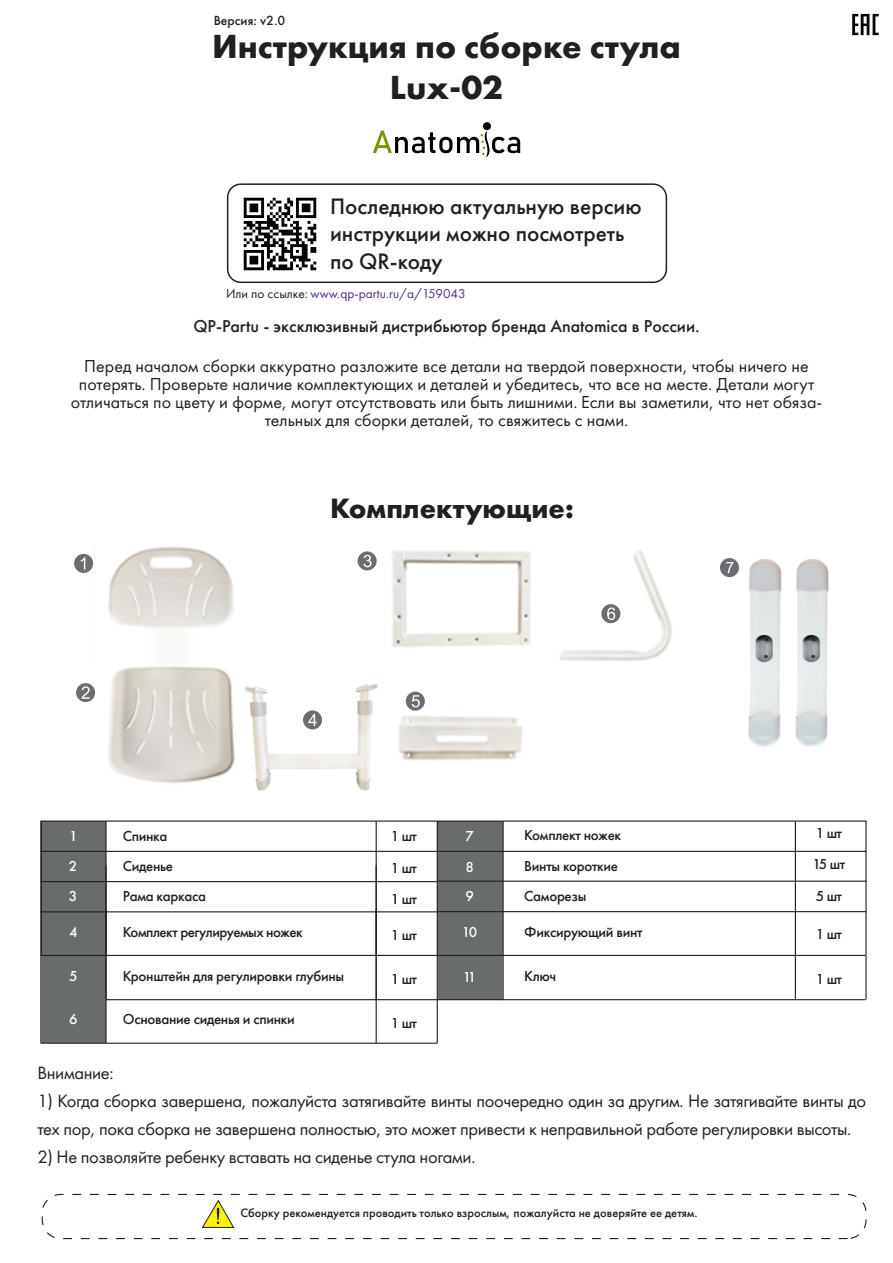
<style>
.page{position:relative;width:893px;height:1263px;background:#fff}
.page>*{position:absolute;margin:0;border:0;box-sizing:border-box;transform-origin:0 0}
.t1{font:700 34.65px/40.7px "Futura PT";color:#231f20;text-align:center}
.t2{font:700 29.1px "Futura PT";color:#231f20}
.t3{font:500 23.25px/27.9px "Futura PT";color:#231f20}
.t4{font:18.45px/27.8px "Futura PT";letter-spacing:-.02em;color:#231f20}
.t5{font:18px/18px "Futura PT";color:#231f20;text-align:center}
.t6{font:500 17.85px "Futura PT";color:#231f20}
.t7{font:500 15px/29.8px "Futura PT";letter-spacing:-.02em;color:#231f20}
.t8{font:500 15px/30px "Futura PT";color:#fff;text-align:justify}
.t9{font:500 13.8px "Futura PT";color:#231f20}
.t10{font:13.35px "Futura PT";color:#4e2e8c}
.t11{font:500 12.6px "Futura PT";color:#231f20}
.s1{color:#231f20}
</style>
<div class="page">
<div style="left:227px;top:183px;width:440px;height:100px;border:2px solid #231f20;border-radius:13px"></div>
<div style="left:483px;top:122px;width:8px;height:8px;background:#000;border-radius:50%"></div>
<svg style="left:373px;top:131px;width:147px;height:26px"></svg>
<img style="left:90px;top:547px;width:582px;height:237px">
<div style="left:76px;top:683px;width:19px;height:19px;background:#6c6d70;border-radius:50%"></div>
<svg style="left:82px;top:686px;width:8px;height:13px"></svg>
<div style="left:406px;top:692px;width:19px;height:19px;background:#6c6d70;border-radius:50%"></div>
<svg style="left:412px;top:695px;width:8px;height:12px"></svg>
<div style="left:601px;top:604px;width:19px;height:19px;background:#6c6d70;border-radius:50%"></div>
<svg style="left:607px;top:607px;width:8px;height:13px"></svg>
<svg style="left:74px;top:554px;width:19px;height:19px"></svg>
<svg style="left:81px;top:557px;width:4px;height:12px"></svg>
<svg style="left:358px;top:551px;width:19px;height:19px"></svg>
<svg style="left:363px;top:555px;width:9px;height:12px"></svg>
<img style="left:748px;top:558px;width:80px;height:189px">
<div style="left:720px;top:558px;width:19px;height:19px;background:#6c6d70;border-radius:50%"></div>
<svg style="left:726px;top:562px;width:7px;height:11px"></svg>
<img style="left:244px;top:683px;width:134px;height:108px">
<div style="left:303px;top:710px;width:19px;height:19px;background:#6c6d70;border-radius:50%"></div>
<svg style="left:308px;top:714px;width:9px;height:12px"></svg>
<div style="left:41px;top:912px;width:65px;height:43px;background:#686c6d"></div>
<div style="left:41px;top:882px;width:65px;height:30px;background:#686c6d"></div>
<div style="left:41px;top:851px;width:65px;height:31px;background:#686c6d"></div>
<div style="left:41px;top:821px;width:65px;height:30px;background:#686c6d"></div>
<div style="left:437px;top:821px;width:66px;height:60px;background:#686c6d"></div>
<div style="left:437px;top:881px;width:66px;height:30px;background:#686c6d"></div>
<div style="left:437px;top:911px;width:66px;height:44px;background:#686c6d"></div>
<hr style="left:41px;top:911px;width:397px;height:1px;background:#231f20">
<hr style="left:41px;top:881px;width:397px;height:1px;background:#231f20">
<hr style="left:41px;top:851px;width:397px;height:1px;background:#231f20">
<hr style="left:41px;top:820px;width:826px;height:2px;background:#231f20">
<hr style="left:437px;top:821px;width:1px;height:222px;background:#231f20">
<hr style="left:376px;top:821px;width:1px;height:134px;background:#231f20">
<hr style="left:105px;top:821px;width:2px;height:134px;background:#231f20">
<hr style="left:41px;top:821px;width:1px;height:135px;background:#231f20">
<hr style="left:438px;top:911px;width:429px;height:1px;background:#231f20">
<hr style="left:437px;top:851px;width:429px;height:1px;background:#231f20">
<hr style="left:437px;top:880px;width:429px;height:2px;background:#231f20">
<hr style="left:865px;top:821px;width:2px;height:179px;background:#231f20">
<hr style="left:795px;top:821px;width:1px;height:179px;background:#231f20">
<hr style="left:502px;top:821px;width:2px;height:179px;background:#231f20">
<hr style="left:41px;top:955px;width:824px;height:1px;background:#231f20">
<div style="left:438px;top:956px;width:64px;height:44px;background:#686c6d"></div>
<div style="left:41px;top:956px;width:65px;height:43px;background:#686c6d"></div>
<hr style="left:41px;top:999px;width:824px;height:1px;background:#231f20">
<div style="left:41px;top:999px;width:65px;height:44px;background:#686c6d"></div>
<hr style="left:376px;top:909px;width:1px;height:134px;background:#231f20">
<hr style="left:105px;top:909px;width:2px;height:134px;background:#231f20">
<hr style="left:41px;top:1042px;width:396px;height:2px;background:#231f20">
<svg style="left:201px;top:1199px;width:34px;height:29px"></svg>
<div style="left:42px;top:1194px;width:825px;height:45px;border:1px dashed #231f20;border-radius:18px"></div>
<img style="left:244px;top:197px;width:73px;height:73px">
<svg style="left:852px;top:14px;width:27px;height:21px"></svg>
<p class="t9" style="left:214px;top:12px;width:73px">Версия: v2.0</p>
<h1 class="t1" style="left:212px;top:25px;width:470px">Инструкция по сборке стула<br>Lux-02</h1>
<p class="t3" style="left:330px;top:192px;width:313px">Последнюю актуальную версию инструкции можно посмотреть по QR-коду</p>
<p class="t10" style="left:226px;top:286px;width:241px"><span class="s1">Или по ссылке:</span> www.qp-partu.ru/a/159043</p>
<p class="t6" style="left:193px;top:316px;width:508px">QP-Partu - эксклюзивный дистрибьютор бренда Anatomica в России.</p>
<p class="t5" style="left:71px;top:357px;width:753px">Перед началом сборки аккуратно разложите все детали на твердой поверхности, чтобы ничего не потерять. Проверьте наличие комплектующих и деталей и убедитесь, что все на месте. Детали могут отличаться по цвету и форме, могут отсутствовать или быть лишними. Если вы заметили, что нет обяза&shy;тельных для сборки деталей, то свяжитесь с нами.</p>
<h2 class="t2" style="left:330px;top:489px;width:245px">Комплектующие:</h2>
<p class="t7" style="left:391px;top:821px;width:28px">1 шт</p>
<p class="t7" style="left:812px;top:817px;width:34px;line-height:31.8px">1 шт<br>15 шт<br>5 шт</p>
<p class="t7" style="left:816px;top:919px;width:28px">1 шт</p>
<p class="t7" style="left:816px;top:964px;width:28px">1 шт</p>
<p class="t7" style="left:524px;top:819px;width:98px;line-height:31.3px">Комплект ножек<br>Винты короткие</p>
<p class="t7" style="left:123px;top:821px;width:85px">Спинка<br>Сиденье<br>Рама каркаса</p>
<p class="t7" style="left:123px;top:917px;width:181px">Комплект регулируемых ножек</p>
<p class="t8" style="left:69px;top:821px;width:10px">1</p>
<p class="t8" style="left:465px;top:821px;width:10px">7<br>8<br>9</p>
<p class="t8" style="left:69px;top:851px;width:10px">2<br>3</p>
<p class="t8" style="left:69px;top:917px;width:10px">4</p>
<p class="t8" style="left:69px;top:961px;width:10px">5</p>
<p class="t8" style="left:69px;top:1004px;width:10px">6</p>
<p class="t7" style="left:391px;top:852px;width:28px;line-height:31.5px">1 шт<br>1 шт</p>
<p class="t7" style="left:391px;top:920px;width:28px">1 шт</p>
<p class="t7" style="left:524px;top:881px;width:64px">Саморезы</p>
<p class="t7" style="left:524px;top:917px;width:120px">Фиксирующий винт</p>
<p class="t7" style="left:524px;top:961px;width:33px">Ключ</p>
<p class="t8" style="left:462px;top:917px;width:17px">10</p>
<p class="t8" style="left:463px;top:962px;width:15px">11</p>
<p class="t7" style="left:123px;top:961px;width:223px">Кронштейн для регулировки глубины</p>
<p class="t7" style="left:391px;top:964px;width:28px">1 шт</p>
<p class="t7" style="left:123px;top:1004px;width:174px">Основание сиденья и спинки</p>
<p class="t7" style="left:391px;top:1008px;width:28px">1 шт</p>
<p class="t4" style="left:37px;top:1059px;width:78px">Внимание:</p>
<p class="t4" style="left:37px;top:1087px;width:830px">1) Когда сборка завершена, пожалуйста затягивайте винты поочередно один за другим. Не затягивайте винты до тех пор, пока сборка не завершена полностью, это может привести к неправильной работе регулировки высоты.</p>
<p class="t4" style="left:37px;top:1142px;width:440px">2) Не позволяйте ребенку вставать на сиденье стула ногами.</p>
<p class="t11" style="left:240px;top:1205px;width:459px">Сборку рекомендуется проводить только взрослым, пожалуйста не доверяйте ее детям.</p>
</div>
